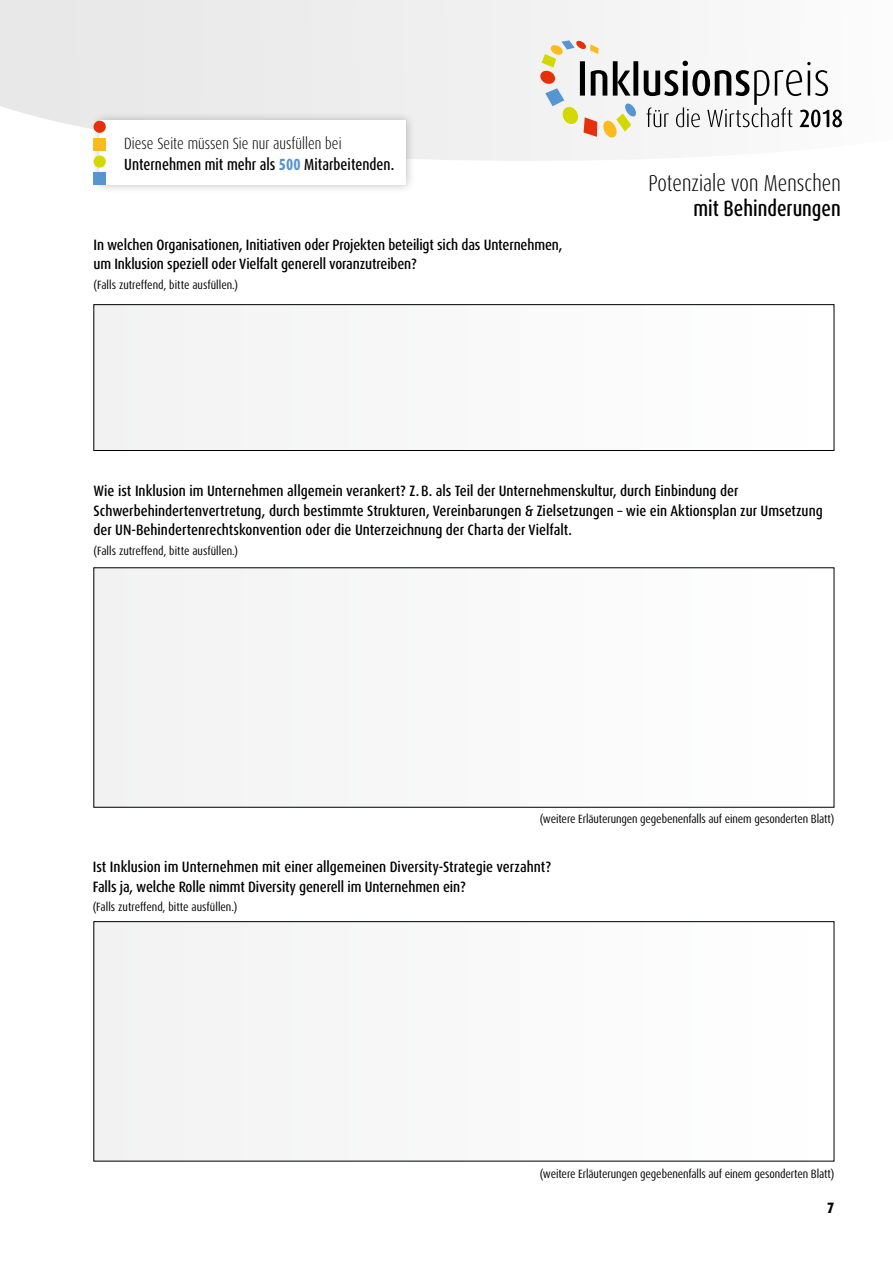
<style>
.page{position:relative;width:893px;height:1263px;background:#fff}
.page>*{position:absolute;margin:0;border:0;box-sizing:border-box;transform-origin:0 0}
.t1{font:300 condensed 22.95px "Dax OT";color:#000;scale:.93 1}
.t2{font:500 condensed 22.2px "Dax OT";color:#000;scale:.93 1}
.t3{font:500 condensed 16.2px/21px "Dax OT";color:#000;scale:.93 1}
.t4{font:500 condensed 15px/19.5px "Dax OT";color:#000}
.t5{font:800 condensed 15px "Dax OT";color:#000}
.t6{font:condensed 12px "Dax OT";letter-spacing:-.01em;color:#000}
.s1{font-weight:300}
.s2{font-weight:800;color:#5695d0}
</style>
<div class="page">
<div style="left:0;top:0;width:642px;height:161px;background:#ededed"></div>
<svg style="left:540px;top:40px;width:302px;height:98px"></svg>
<div style="left:94px;top:568px;width:740px;height:239px;background:#f8f8f8"></div>
<div style="left:94px;top:922px;width:740px;height:239px;background:#f8f8f8"></div>
<div style="left:94px;top:921px;width:740px;height:240px;border:1px solid #000"></div>
<div style="left:91px;top:112px;width:324px;height:82px;background:#000;opacity:.25"></div>
<div style="left:100px;top:121px;width:306px;height:64px;background:#fff"></div>
<div style="left:94px;top:173px;width:12px;height:12px;background:#5695d0"></div>
<div style="left:94px;top:155px;width:12px;height:13px;background:#d3d800;border-radius:50%"></div>
<div style="left:94px;top:138px;width:12px;height:12px;background:#fbbb1d"></div>
<div style="left:94px;top:121px;width:12px;height:12px;background:#e63009;border-radius:50%"></div>
<div style="left:94px;top:305px;width:740px;height:145px;background:#f8f8f8"></div>
<div style="left:94px;top:304px;width:740px;height:147px;border:1px solid #000"></div>
<p class="t3" style="left:124px;top:133px;width:292px"><span class="s1">Diese Seite müssen Sie nur ausfüllen bei<br></span>Unternehmen mit mehr als <span class="s2">500</span> Mitarbeitenden.</p>
<h3 class="t4" style="left:94px;top:235px;width:470px">In welchen Organisationen, Initiativen oder Projekten beteiligt sich das Unternehmen, um Inklusion speziell oder Vielfalt generell voranzutreiben?</h3>
<p class="t6" style="left:94px;top:277px;width:146px">(Falls zutreffend, bitte ausfüllen.)</p>
<h1 class="t1" style="left:648px;top:168px;width:208px">Potenziale von Menschen</h1>
<h2 class="t2" style="left:693px;top:194px;width:160px">mit Behinderungen</h2>
<h3 class="t4" style="left:94px;top:482px;width:731px">Wie ist Inklusion im Unternehmen allgemein verankert? Z. B. als Teil der Unternehmenskultur, durch Einbindung der<br>Schwerbehindertenvertretung, durch bestimmte Strukturen, Vereinbarungen &amp; Zielsetzungen – wie ein Aktionsplan zur Umsetzung der UN-Behindertenrechtskonvention oder die Unterzeichnung der Charta der Vielfalt.</h3>
<p class="t6" style="left:94px;top:543px;width:146px">(Falls zutreffend, bitte ausfüllen.)</p>
<p class="t6" style="left:540px;top:811px;width:296px">(weitere Erläuterungen gegebenenfalls auf einem gesonderten Blatt)</p>
<h3 class="t4" style="left:93px;top:857px;width:460px">Ist Inklusion im Unternehmen mit einer allgemeinen Diversity-Strategie verzahnt?<br>Falls ja, welche Rolle nimmt Diversity generell im Unternehmen ein?</h3>
<p class="t6" style="left:93px;top:899px;width:146px">(Falls zutreffend, bitte ausfüllen.)</p>
<p class="t6" style="left:540px;top:1166px;width:296px">(weitere Erläuterungen gegebenenfalls auf einem gesonderten Blatt)</p>
<p class="t5" style="left:827px;top:1198px;width:9px">7</p>
</div>
